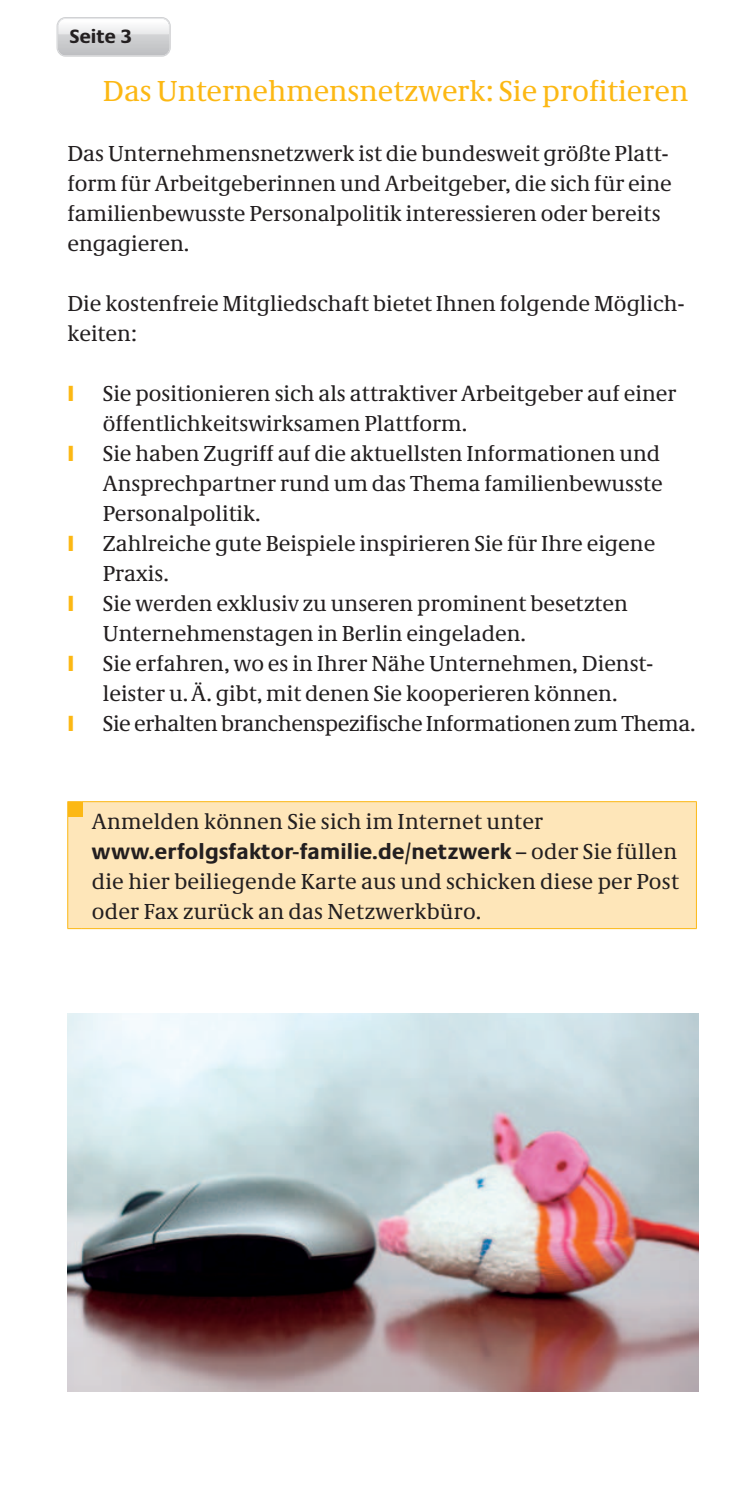
<style>
.page{position:relative;width:734px;height:1489px;background:#fff}
.page>*{position:absolute;margin:0;border:0;box-sizing:border-box;transform-origin:0 0}
.t1{font:30px "Neue Demos";color:#fcb814}
.t2{font:22.5px/30px "Neue Demos";color:#231f20}
.t3{font:900 22.5px "Myriad Pro";color:#fcb814}
.t4{font:700 20px "Neue Praxis";color:#231f20}
.s1{font-family:"Neue Praxis";font-weight:700}
</style>
<div class="page">
<div style="left:68px;top:802px;width:627px;height:126px;background:#fee6b9"></div>
<svg style="left:67px;top:801px;width:15px;height:1px"></svg>
<hr style="left:67px;top:802px;width:1px;height:126px;background:#fcb814">
<hr style="left:82px;top:801px;width:614px;height:1px;background:#fcb814">
<hr style="left:695px;top:802px;width:1px;height:126px;background:#fcb814">
<svg style="left:67px;top:928px;width:15px;height:1px"></svg>
<hr style="left:82px;top:928px;width:614px;height:1px;background:#fcb814">
<div style="left:68px;top:802px;width:14px;height:14px;background:#fcb814"></div>
<img style="left:67px;top:1013px;width:631px;height:378px">
<svg style="left:56px;top:17px;width:115px;height:40px;background:#d3d4d6"></svg>
<img style="left:59px;top:19px;width:109px;height:9px">
<p class="t4" style="left:70px;top:24px;width:64px">Seite 3</p>
<h2 class="t1" style="left:103px;top:73px;width:587px">Das Unternehmensnetzwerk: Sie profitieren</h2>
<p class="t2" style="left:67px;top:138px;width:606px">Das Unternehmensnetzwerk ist die bundesweit größte Platt&shy;form für Arbeitgeberinnen und Arbeitgeber, die sich für eine familienbewusste Personalpolitik interessieren oder bereits engagieren.</p>
<p class="t2" style="left:67px;top:288px;width:618px">Die kostenfreie Mitgliedschaft bietet Ihnen folgende Möglich&shy;keiten:</p>
<p class="t3" style="left:67px;top:378px;width:8px">I</p>
<p class="t3" style="left:67px;top:438px;width:8px">I</p>
<p class="t3" style="left:67px;top:528px;width:8px">I</p>
<p class="t3" style="left:67px;top:588px;width:8px">I</p>
<p class="t3" style="left:67px;top:648px;width:8px">I</p>
<p class="t3" style="left:67px;top:708px;width:8px">I</p>
<p class="t2" style="left:103px;top:378px;width:594px">Sie positionieren sich als attraktiver Arbeitgeber auf einer öffentlichkeitswirksamen Plattform.<br>Sie haben Zugriff auf die aktuellsten Informationen und Ansprechpartner rund um das Thema familienbewusste Personalpolitik.<br>Zahlreiche gute Beispiele inspirieren Sie für Ihre eigene Praxis.<br>Sie werden exklusiv zu unseren prominent besetzten Unternehmenstagen in Berlin eingeladen.<br>Sie erfahren, wo es in Ihrer Nähe Unternehmen, Dienst&shy;leister u. Ä. gibt, mit denen Sie kooperieren können.<br>Sie erhalten branchenspezifische Informationen zum Thema.</p>
<p class="t2" style="left:92px;top:805px;width:588px">Anmelden können Sie sich im Internet unter <span class="s1">www.erfolgsfaktor-familie.de/netzwerk</span> – oder Sie füllen die hier beiliegende Karte aus und schicken diese per Post oder Fax zurück an das Netzwerkbüro.</p>
</div>
